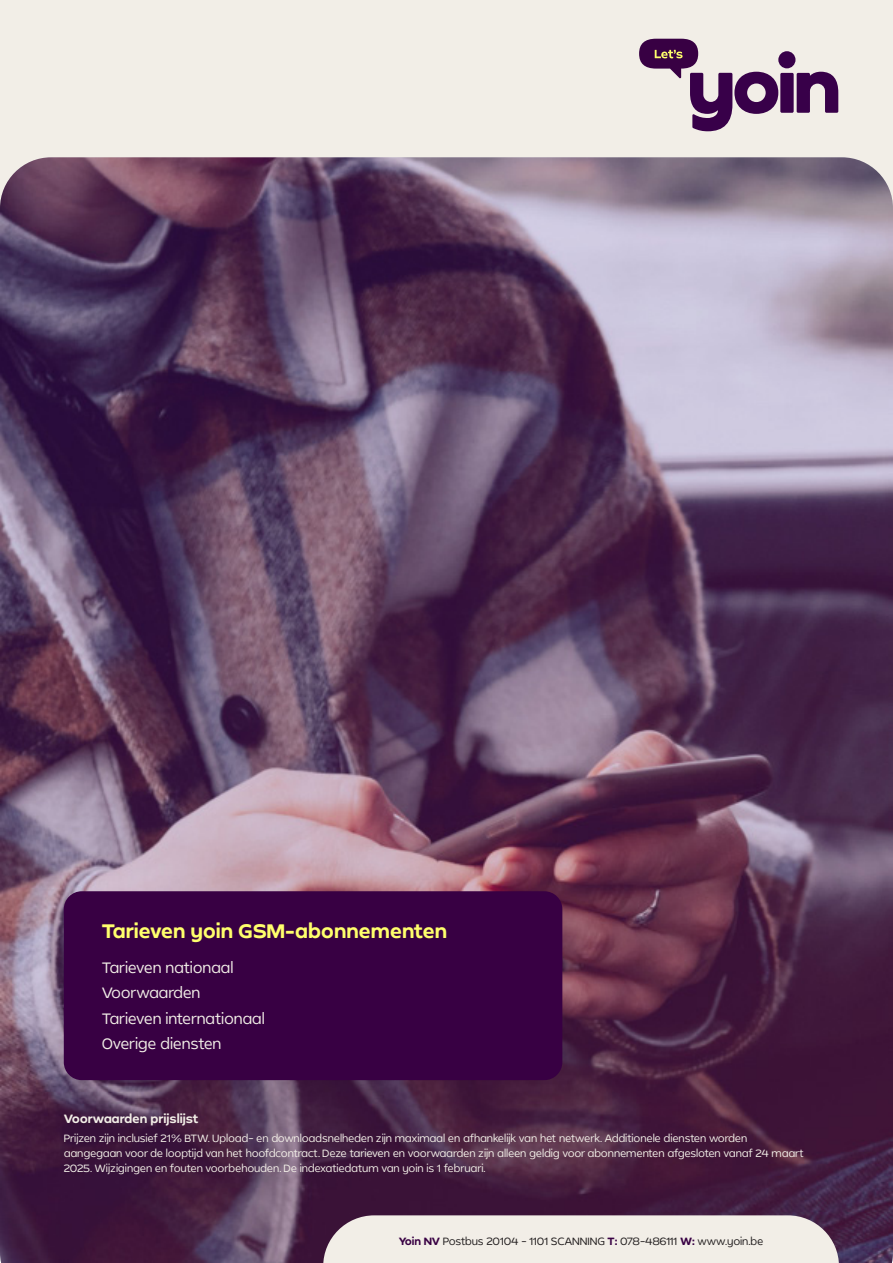
<style>
.page{position:relative;width:893px;height:1263px;background:#fff}
.page>*{position:absolute;margin:0;border:0;box-sizing:border-box;transform-origin:0 0}
.t1{font:700 19.5px "Byrd";letter-spacing:-.02em;color:#ffff6c}
.t2{font:300 15px "Byrd";letter-spacing:-.02em;color:#f2eee7}
.t3{font:700 12px "Byrd";letter-spacing:-.01em;color:#f2eee7}
.t4{font:300 10.5px/15px "Byrd";letter-spacing:-.02em;color:#f2eee7}
.t5{font:300 10.5px "Byrd";letter-spacing:-.03em;color:#231f20}
.s1{font-weight:700;color:#380043}
</style>
<div class="page">
<div style="left:0;top:0;width:893px;height:551px;background:#f2eee7"></div>
<img style="left:0;top:157px;width:893px;height:1106px">
<div style="left:64px;top:891px;width:498px;height:189px;background:#380043;border-radius:18px"></div>
<div style="left:323px;top:1215px;width:516px;height:48px;background:#f2eee7"></div>
<div style="left:780px;top:73px;width:14px;height:40px;background:#380049"></div>
<div style="left:778px;top:51px;width:17px;height:17px;background:#380049;border-radius:50%"></div>
<svg style="left:797px;top:72px;width:41px;height:41px"></svg>
<svg style="left:639px;top:39px;width:139px;height:92px"></svg>
<p class="t1" style="left:102px;top:918px;width:347px">Tarieven yoin GSM-abonnementen</p>
<p class="t2" style="left:102px;top:957px;width:133px">Tarieven nationaal</p>
<p class="t2" style="left:102px;top:982px;width:100px">Voorwaarden</p>
<p class="t2" style="left:102px;top:1008px;width:165px">Tarieven internationaal</p>
<p class="t2" style="left:102px;top:1033px;width:121px">Overige diensten</p>
<p class="t3" style="left:64px;top:1110px;width:137px">Voorwaarden prijslijst</p>
<p class="t4" style="left:64px;top:1130px;width:685px">Prijzen zijn inclusief 21% BTW. Upload- en downloadsnelheden zijn maximaal en afhankelijk van het netwerk. Additionele diensten worden</p>
<p class="t4" style="left:64px;top:1145px;width:742px">aangegaan voor de looptijd van het hoofdcontract. Deze tarieven en voorwaarden zijn alleen geldig voor abonnementen afgesloten vanaf 24 maart<br>2025. Wijzigingen en fouten voorbehouden. De indexatiedatum van yoin is 1 februari.</p>
<p class="t5" style="left:399px;top:1234px;width:366px"><span class="s1">Yoin NV</span> Postbus 20104 - 1101 SCANNING <span class="s1">T:</span> 078-486111 <span class="s1">W:</span> www.yoin.be</p>
</div>
